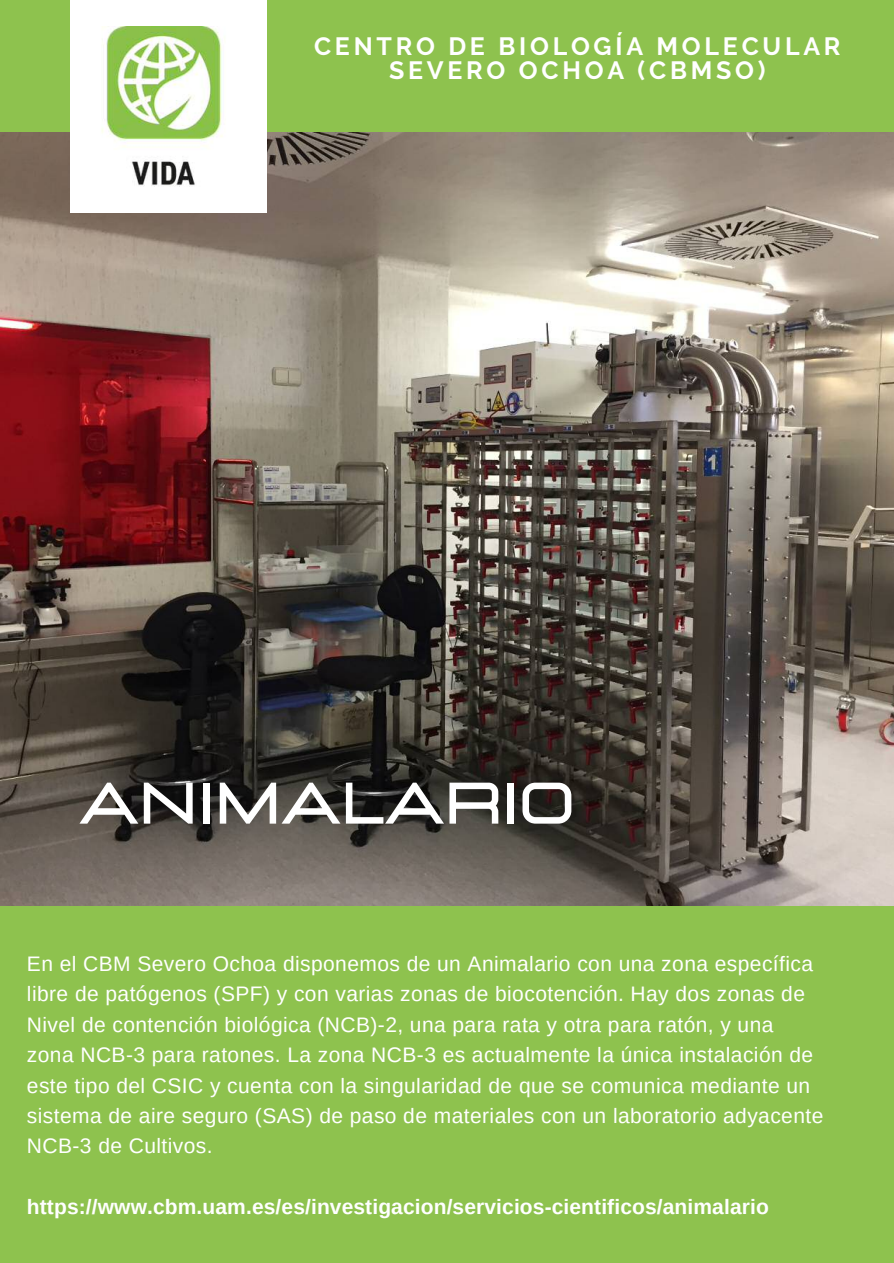
<style>
.page{position:relative;width:894px;height:1263px;background:#8ec24e}
.page>*{position:absolute;margin:0;border:0;box-sizing:border-box;transform-origin:0 0}
.t1{font:700 58.5px "Lastica";letter-spacing:-.02em;color:#fff}
.t2{font:700 24.9px/24.2px "Raleway";letter-spacing:.15em;color:#fff;text-align:center}
.t3{font:21px/30.5px "Arimo";letter-spacing:.02em;color:#fff}
.t4{font:700 21px "Arimo";letter-spacing:.005em;color:#fff}
</style>
<div class="page">
<img style="left:0;top:132px;width:894px;height:774px">
<div style="left:70px;top:0;width:196px;height:213px;background:#fff"></div>
<img style="left:101px;top:27px;width:122px;height:160px">
<p class="t2" style="left:314px;top:34px;width:528px">CENTRO DE BIOLOGÍA MOLECULAR<br>SEVERO OCHOA (CBMSO)</p>
<h1 class="t1" style="left:79px;top:775px;width:499px">ANIMALARIO</h1>
<p class="t3" style="left:27px;top:948px;width:798px">En el CBM Severo Ochoa disponemos de un Animalario con una zona específica libre de patógenos (SPF) y con varias zonas de biocotención. Hay dos zonas de Nivel de contención biológica (NCB)-2, una para rata y otra para ratón, y una zona NCB-3 para ratones. La zona NCB-3 es actualmente la única instalación de este tipo del CSIC y cuenta con la singularidad de que se comunica mediante un sistema de aire seguro (SAS) de paso de materiales con un laboratorio adyacente NCB-3 de Cultivos.</p>
<p class="t4" style="left:27px;top:1195px;width:743px">https://www.cbm.uam.es/es/investigacion/servicios-cientificos/animalario</p>
</div>
